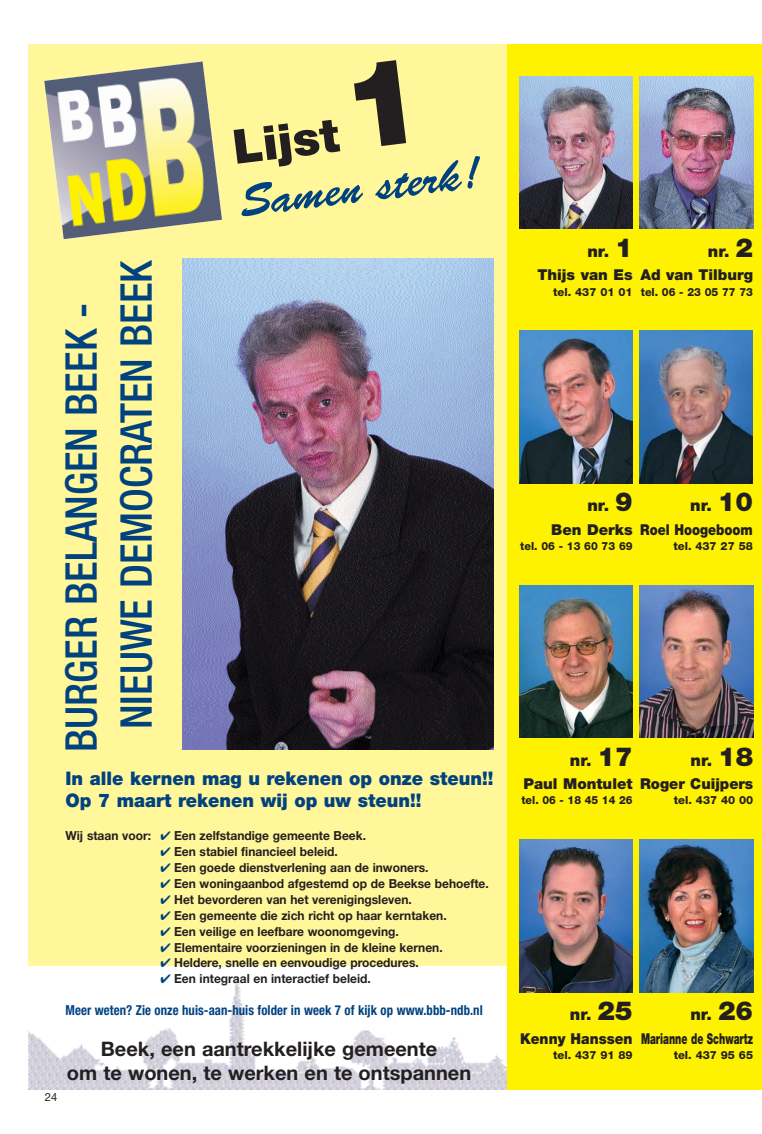
<style>
.page{position:relative;width:762px;height:1134px;background:#fff}
.page>*{position:absolute;margin:0;border:0;box-sizing:border-box;transform-origin:0 0}
.t1{font:900 47.5px "Helvetica Neue";color:#231f20}
.t2{font:45px "Brush Script";color:#004280}
.t3{font:500 condensed 43.75px/55px "Helvetica Neue";color:#004280}
.t4{font:700 20px/24px "Helvetica Neue";color:#231f20;text-align:center}
.t5{font:900 18.75px/22.5px "Helvetica Neue";color:#004280;scale:.96 1}
.t6{font:900 16.25px "Helvetica Neue";color:#231f20}
.t7{font:900 15px "Helvetica Neue";color:#231f20}
.t8{font:900 15px "Helvetica Neue";color:#231f20;scale:.64 1}
.t9{font:900 15px "Helvetica Neue";color:#231f20;scale:.85 1}
.t10{font:900 15px "Helvetica Neue";color:#231f20;scale:.93 1}
.t11{font:700 condensed 13.75px "Helvetica Neue";letter-spacing:.005em;color:#004280;scale:.93 1}
.t12{font:700 12.5px "Helvetica Neue";color:#231f20;scale:.96 1}
.t13{font:800 11.25px "Helvetica Neue";color:#231f20}
.t14{font:800 11.25px "Helvetica Neue";color:#231f20;scale:.96 1}
.t15{font:800 11.25px "Helvetica Neue";color:#231f20;scale:.95 1}
.t16{font:11.25px "Helvetica Neue";color:#231f20}
.s1{color:#004280}
.s2{font-size:26.25px}
</style>
<div class="page">
<div style="left:28px;top:44px;width:734px;height:1046px;background:#fff200"></div>
<img style="left:519px;top:77px;width:113px;height:152px">
<img style="left:519px;top:840px;width:113px;height:152px">
<img style="left:640px;top:840px;width:113px;height:152px">
<img style="left:519px;top:331px;width:113px;height:152px">
<img style="left:639px;top:331px;width:114px;height:152px">
<img style="left:519px;top:585px;width:113px;height:153px">
<img style="left:640px;top:585px;width:113px;height:153px">
<img style="left:640px;top:77px;width:113px;height:152px">
<div style="left:28px;top:44px;width:479px;height:1046px;background:#fff799"></div>
<img style="left:44px;top:61px;width:178px;height:178px">
<img style="left:182px;top:258px;width:312px;height:491px">
<img style="left:28px;top:967px;width:479px;height:122px">
<h3 class="t3" style="left:57px;top:729px;width:470px;text-indent:-23px;rotate:-90deg">BURGER BELANGEN BEEK -<br>NIEUWE DEMOCRATEN BEEK</h3>
<h1 class="t1" style="left:231px;top:130px;width:108px;rotate:-7deg">Lijst</h1>
<h2 class="t2" style="left:238px;top:189px;width:244px;rotate:-7deg">Samen sterk!</h2>
<h3 class="t5" style="left:66px;top:768px;width:447px">In alle kernen mag u rekenen op onze steun!!<br>Op 7 maart rekenen wij op uw steun!!</h3>
<p class="t12" style="left:66px;top:831px;width:314px">Wij staan voor: <span class="s1">✔</span> Een zelfstandige gemeente Beek.</p>
<p class="t12" style="left:160px;top:847px;width:186px"><span class="s1">✔</span> Een stabiel financieel beleid.</p>
<p class="t12" style="left:160px;top:863px;width:281px"><span class="s1">✔</span> Een goede dienstverlening aan de inwoners.</p>
<p class="t12" style="left:160px;top:879px;width:344px"><span class="s1">✔</span> Een woningaanbod afgestemd op de Beekse behoefte.</p>
<p class="t12" style="left:160px;top:895px;width:263px"><span class="s1">✔</span> Het bevorderen van het verenigingsleven.</p>
<p class="t12" style="left:160px;top:911px;width:300px"><span class="s1">✔</span> Een gemeente die zich richt op haar kerntaken.</p>
<p class="t12" style="left:160px;top:927px;width:250px"><span class="s1">✔</span> Een veilige en leefbare woonomgeving.</p>
<p class="t12" style="left:160px;top:943px;width:296px"><span class="s1">✔</span> Elementaire voorzieningen in de kleine kernen.</p>
<p class="t12" style="left:160px;top:958px;width:271px"><span class="s1">✔</span> Heldere, snelle en eenvoudige procedures.</p>
<p class="t12" style="left:160px;top:974px;width:221px"><span class="s1">✔</span> Een integraal en interactief beleid.</p>
<p class="t11" style="left:66px;top:1005px;width:450px">Meer weten? Zie onze huis-aan-huis folder in week 7 of kijk op www.bbb-ndb.nl</p>
<p class="t16" style="left:45px;top:1093px;width:14px">24</p>
<h3 class="t4" style="left:67px;top:1039px;width:406px">Beek, een aantrekkelijke gemeente<br>om te wonen, te werken en te ontspannen</h3>
<h3 class="t6" style="left:587px;top:245px;width:47px">nr. <span class="s2">1</span></h3>
<p class="t7" style="left:537px;top:270px;width:97px">Thijs van Es</p>
<p class="t13" style="left:553px;top:288px;width:81px">tel. 437 01 01</p>
<h3 class="t6" style="left:708px;top:245px;width:47px">nr. <span class="s2">2</span></h3>
<p class="t7" style="left:640px;top:270px;width:114px">Ad van Tilburg</p>
<p class="t14" style="left:641px;top:288px;width:118px">tel. 06 - 23 05 77 73</p>
<h3 class="t6" style="left:587px;top:500px;width:47px">nr. <span class="s2">9</span></h3>
<p class="t7" style="left:551px;top:524px;width:83px">Ben Derks</p>
<p class="t14" style="left:520px;top:542px;width:118px">tel. 06 - 13 60 73 69</p>
<h3 class="t6" style="left:690px;top:500px;width:64px">nr. <span class="s2">10</span></h3>
<p class="t9" style="left:640px;top:524px;width:134px">Roel Hoogeboom</p>
<p class="t13" style="left:673px;top:542px;width:81px">tel. 437 27 58</p>
<h3 class="t6" style="left:570px;top:754px;width:64px">nr. <span class="s2">17</span></h3>
<p class="t7" style="left:523px;top:778px;width:111px">Paul Montulet</p>
<p class="t15" style="left:521px;top:796px;width:118px">tel. 06 - 18 45 14 26</p>
<h3 class="t6" style="left:690px;top:754px;width:64px">nr. <span class="s2">18</span></h3>
<p class="t7" style="left:640px;top:778px;width:115px">Roger Cuijpers</p>
<p class="t13" style="left:674px;top:796px;width:81px">tel. 437 40 00</p>
<h3 class="t6" style="left:570px;top:1009px;width:64px">nr. <span class="s2">25</span></h3>
<p class="t10" style="left:520px;top:1033px;width:123px">Kenny Hanssen</p>
<p class="t13" style="left:553px;top:1051px;width:81px">tel. 437 91 89</p>
<h3 class="t6" style="left:690px;top:1009px;width:64px">nr. <span class="s2">26</span></h3>
<p class="t8" style="left:641px;top:1033px;width:177px">Marianne de Schwartz</p>
<p class="t13" style="left:674px;top:1051px;width:81px">tel. 437 95 65</p>
</div>
